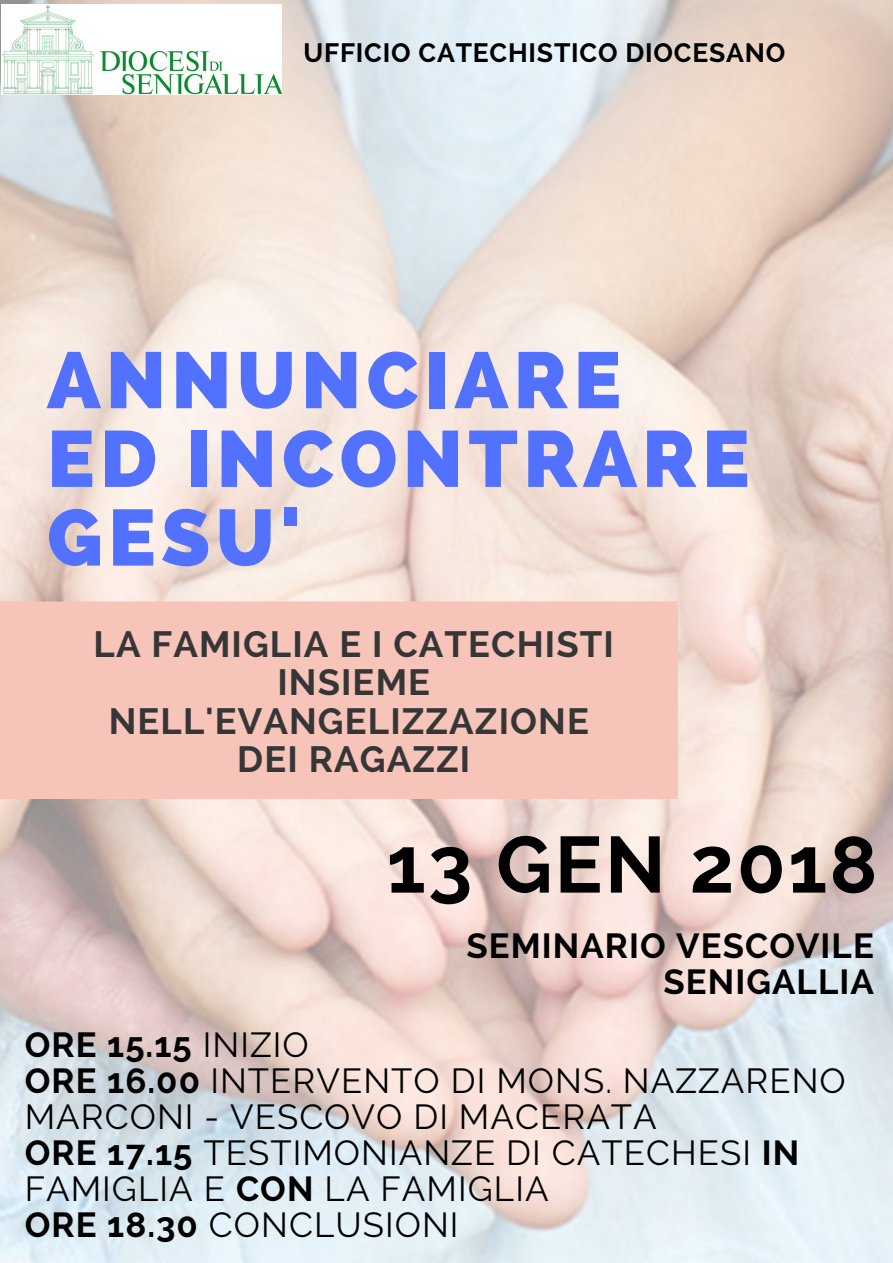
<style>
.page{position:relative;width:893px;height:1263px;background:#fff}
.page>*{position:absolute;margin:0;border:0;box-sizing:border-box;transform-origin:0 0}
.t1{font:800 79.35px/78.8px "Raleway";letter-spacing:.07em;color:#5271ff}
.t2{font:700 79.35px "Raleway";letter-spacing:.03em;color:#000}
.t3{font:700 36.3px/38.2px "Raleway";letter-spacing:.03em;color:#363636;text-align:center}
.t4{font:34.65px/36px "Raleway";letter-spacing:.03em;color:#000}
.t5{font:700 34.65px/36px "Raleway";letter-spacing:.03em;color:#000;text-align:right}
.t6{font:700 26.4px "Raleway";letter-spacing:.03em;color:#000}
.s1{font-weight:700}
</style>
<div class="page">
<img style="left:0;top:0;width:892px;height:1262px">
<div style="left:0;top:601px;width:678px;height:198px;background:#f6c4b9"></div>
<img style="left:1px;top:4px;width:280px;height:90px">
<p class="t6" style="left:303px;top:37px;width:483px">UFFICIO CATECHISTICO DIOCESANO</p>
<h1 class="t1" style="left:47px;top:341px;width:704px">ANNUNCIARE<br>ED INCONTRARE<br>GESU'</h1>
<p class="t3" style="left:94px;top:625px;width:521px">LA FAMIGLIA E I CATECHISTI<br>INSIEME<br>NELL'EVANGELIZZAZIONE<br>DEI RAGAZZI</p>
<h1 class="t2" style="left:386px;top:818px;width:492px">13 GEN 2018</h1>
<p class="t5" style="left:466px;top:928px;width:409px">SEMINARIO VESCOVILE<br>SENIGALLIA</p>
<p class="t4" style="left:25px;top:1027px;width:822px"><span class="s1">ORE 15.15</span> INIZIO<br><span class="s1">ORE 16.00</span> INTERVENTO DI MONS. NAZZARENO<br>MARCONI - VESCOVO DI MACERATA<br><span class="s1">ORE 17.15</span> TESTIMONIANZE DI CATECHESI <span class="s1">IN<br></span>FAMIGLIA E <span class="s1">CON</span> LA FAMIGLIA<br><span class="s1">ORE 18.30</span> CONCLUSIONI</p>
</div>
